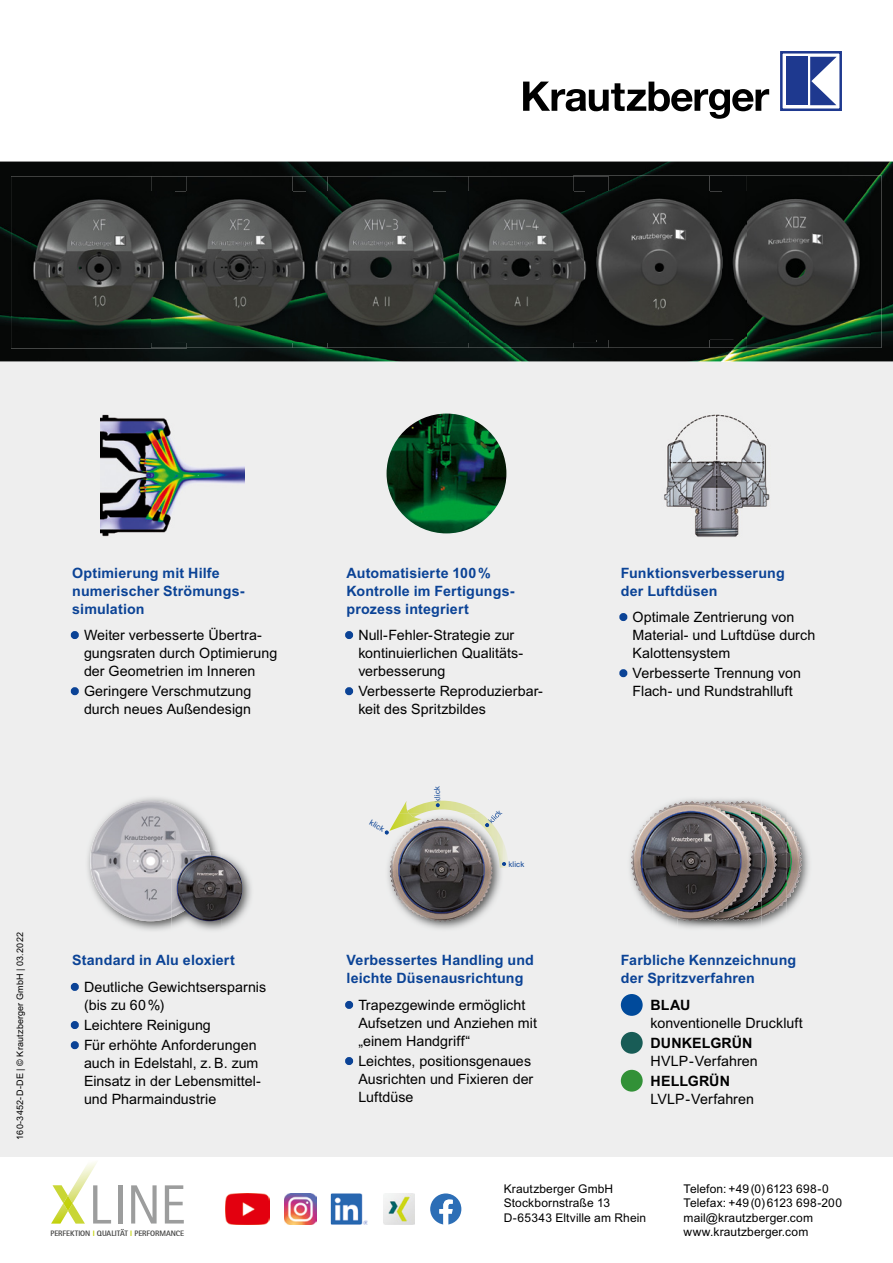
<style>
.page{position:relative;width:893px;height:1263px;background:#fff}
.page>*{position:absolute;margin:0;border:0;box-sizing:border-box;transform-origin:0 0}
.t1{font:14.25px/18px "Arial";letter-spacing:.005em;color:#000}
.t2{font:700 14.25px/18px "Arial";letter-spacing:.01em;color:#0b4396}
.t3{font:700 14.25px "Arial";letter-spacing:.005em;color:#000}
.t4{font:12px/14.4px "Arial";letter-spacing:.01em;color:#000}
.t5{font:9px "Arial";letter-spacing:.02em;color:#000}
.t6{font:800 7.8px "Agfa Rotis Sans Serif";letter-spacing:-.01em;color:#494948}
.t7{font:7.8px "Arial";color:#0b4396}
.s1{color:#0b4396}
.s2{color:#c1d100}
</style>
<div class="page">
<div style="left:0;top:162px;width:893px;height:995px;background:#eee"></div>
<svg style="left:523px;top:82px;width:246px;height:37px"></svg>
<svg style="left:780px;top:51px;width:62px;height:60px"></svg>
<div style="left:786px;top:57px;width:22px;height:48px;background:#1e398f"></div>
<svg style="left:810px;top:57px;width:27px;height:48px"></svg>
<svg style="left:430px;top:1193px;width:31px;height:32px"></svg>
<img style="left:285px;top:1193px;width:31px;height:32px">
<img style="left:383px;top:1193px;width:31px;height:32px">
<img style="left:225px;top:1193px;width:44px;height:32px">
<img style="left:331px;top:1193px;width:36px;height:32px">
<img style="left:333px;top:1196px;width:27px;height:26px">
<div style="left:118px;top:1185px;width:5px;height:38px;background:#9c9d9d"></div>
<svg style="left:131px;top:1185px;width:26px;height:38px"></svg>
<svg style="left:165px;top:1185px;width:19px;height:38px"></svg>
<svg style="left:51px;top:1162px;width:60px;height:61px"></svg>
<img style="left:0;top:162px;width:893px;height:199px">
<img style="left:469px;top:176px;width:240px;height:172px">
<img style="left:609px;top:192px;width:100px;height:147px">
<img style="left:11px;top:176px;width:281px;height:172px">
<img style="left:187px;top:192px;width:105px;height:150px">
<img style="left:746px;top:176px;width:136px;height:172px">
<img style="left:709px;top:176px;width:37px;height:172px">
<img style="left:722px;top:192px;width:148px;height:147px">
<img style="left:328px;top:176px;width:105px;height:172px">
<img style="left:292px;top:176px;width:36px;height:172px">
<img style="left:307px;top:192px;width:126px;height:150px">
<img style="left:151px;top:176px;width:36px;height:172px">
<img style="left:24px;top:192px;width:151px;height:150px">
<img style="left:573px;top:176px;width:36px;height:172px">
<img style="left:433px;top:176px;width:36px;height:172px">
<img style="left:446px;top:192px;width:150px;height:150px">
<svg style="left:619px;top:613px;width:9px;height:9px"></svg>
<svg style="left:619px;top:669px;width:9px;height:9px"></svg>
<svg style="left:345px;top:631px;width:9px;height:8px"></svg>
<svg style="left:345px;top:687px;width:9px;height:9px"></svg>
<img style="left:387px;top:414px;width:119px;height:119px;border-radius:60px">
<svg style="left:70px;top:631px;width:9px;height:8px"></svg>
<svg style="left:70px;top:687px;width:9px;height:9px"></svg>
<img style="left:100px;top:414px;width:144px;height:123px">
<svg style="left:70px;top:982px;width:9px;height:9px"></svg>
<svg style="left:70px;top:1021px;width:9px;height:29px"></svg>
<svg style="left:345px;top:1000px;width:9px;height:9px"></svg>
<svg style="left:345px;top:1057px;width:9px;height:8px"></svg>
<img style="left:664px;top:414px;width:106px;height:123px">
<img style="left:88px;top:798px;width:130px;height:133px">
<img style="left:90px;top:801px;width:120px;height:120px">
<img style="left:222px;top:854px;width:29px;height:75px">
<img style="left:171px;top:850px;width:51px;height:81px">
<img style="left:171px;top:850px;width:40px;height:67px">
<img style="left:177px;top:855px;width:65px;height:66px;border-radius:33px">
<img style="left:787px;top:816px;width:23px;height:97px">
<img style="left:787px;top:886px;width:9px;height:15px">
<img style="left:761px;top:801px;width:26px;height:125px">
<img style="left:761px;top:805px;width:20px;height:112px">
<img style="left:761px;top:878px;width:12px;height:23px">
<img style="left:630px;top:816px;width:22px;height:97px">
<img style="left:652px;top:816px;width:25px;height:110px">
<img style="left:677px;top:799px;width:84px;height:129px">
<img style="left:725px;top:801px;width:36px;height:120px">
<img style="left:656px;top:801px;width:61px;height:75px">
<img style="left:652px;top:801px;width:40px;height:15px">
<img style="left:385px;top:834px;width:116px;height:95px">
<svg style="left:385px;top:830px;width:4px;height:4px"></svg>
<img style="left:389px;top:814px;width:10px;height:17px">
<img style="left:399px;top:801px;width:109px;height:67px">
<img style="left:409px;top:818px;width:33px;height:13px">
<div style="left:621px;top:994px;width:22px;height:22px;background:#004a9b;border-radius:50%"></div>
<div style="left:621px;top:1032px;width:22px;height:22px;background:#185c56;border-radius:50%"></div>
<div style="left:621px;top:1070px;width:22px;height:21px;background:#329137;border-radius:50%"></div>
<p class="t2" style="left:72px;top:563px;width:174px">Optimierung mit Hilfe numerischer Strömungs&shy;simulation</p>
<p class="t1" style="left:84px;top:626px;width:195px;text-indent:-12px"><span class="s1">•</span> Weiter verbesserte Übertra&shy;gungsraten durch Optimierung der Geometrien im Inneren</p>
<p class="t1" style="left:72px;top:682px;width:180px;text-align:right"><span class="s1">•</span> Geringere Verschmutzung durch neues Außendesign</p>
<p class="t2" style="left:347px;top:563px;width:169px">Automatisierte 100 %<br>Kontrolle im Fertigungs&shy;prozess integriert</p>
<p class="t1" style="left:358px;top:626px;width:167px;text-indent:-12px"><span class="s1">•</span> Null-Fehler-Strategie zur kontinuierlichen Qualitäts&shy;verbesserung</p>
<p class="t1" style="left:358px;top:682px;width:186px;text-indent:-12px"><span class="s1">•</span> Verbesserte Reproduzierbar&shy;keit des Spritzbildes</p>
<p class="t2" style="left:621px;top:563px;width:165px">Funktionsverbesserung der Luftdüsen</p>
<p class="t1" style="left:633px;top:608px;width:184px;text-indent:-12px"><span class="s1">•</span> Optimale Zentrierung von<br>Material- und Luftdüse durch<br>Kalottensystem</p>
<p class="t1" style="left:621px;top:664px;width:182px;text-align:center"><span class="s1">•</span> Verbesserte Trennung von<br>Flach- und Rundstrahlluft</p>
<p class="t7" style="left:372px;top:817px;width:17px;rotate:31deg">klick</p>
<p class="t7" style="left:433px;top:802px;width:17px;rotate:-93deg">klick</p>
<p class="t7" style="left:486px;top:819px;width:17px;rotate:-45deg">klick</p>
<p class="t7" style="left:508px;top:859px;width:17px">klick</p>
<p class="t5" style="left:15px;top:1140px;width:209px;rotate:-90deg">160-3452-D-DE | © Krautzberger GmbH | 03.2022</p>
<p class="t2" style="left:72px;top:951px;width:164px">Standard in Alu eloxiert</p>
<p class="t1" style="left:84px;top:978px;width:184px;text-indent:-12px"><span class="s1">•</span> Deutliche Gewichtsersparnis (bis zu 60 %)</p>
<p class="t1" style="left:72px;top:1016px;width:140px"><span class="s1">•</span> Leichtere Reinigung</p>
<p class="t1" style="left:84px;top:1036px;width:178px;text-indent:-12px"><span class="s1">•</span> Für erhöhte Anforderungen auch in Edelstahl, z. B. zum<br>Einsatz in der Lebensmittel&shy;und Pharmaindustrie</p>
<p class="t2" style="left:347px;top:951px;width:189px">Verbessertes Handling und leichte Düsenausrichtung</p>
<p class="t1" style="left:358px;top:996px;width:180px;text-indent:-12px"><span class="s1">•</span> Trapezgewinde ermöglicht<br>Aufsetzen und Anziehen mit „einem Handgriff“</p>
<p class="t1" style="left:358px;top:1052px;width:177px;text-indent:-12px"><span class="s1">•</span> Leichtes, positionsgenaues<br>Ausrichten und Fixieren der<br>Luftdüse</p>
<p class="t2" style="left:621px;top:951px;width:177px">Farbliche Kennzeichnung der Spritzverfahren</p>
<p class="t3" style="left:651px;top:997px;width:41px">BLAU</p>
<p class="t1" style="left:651px;top:1014px;width:154px">konventionelle Druckluft</p>
<p class="t3" style="left:651px;top:1035px;width:103px">DUNKELGRÜN</p>
<p class="t1" style="left:651px;top:1052px;width:109px">HVLP-Verfahren</p>
<p class="t3" style="left:651px;top:1073px;width:81px">HELLGRÜN</p>
<p class="t1" style="left:651px;top:1090px;width:105px">LVLP-Verfahren</p>
<p class="t4" style="left:504px;top:1181px;width:144px">Krautzberger GmbH<br>Stockbornstraße 13<br>D-65343 Eltville am Rhein</p>
<p class="t4" style="left:684px;top:1181px;width:160px">Telefon: +49(0)6123 698-0<br>Telefax: +49(0)6123 698-200 mail@krautzberger.com</p>
<p class="t6" style="left:51px;top:1228px;width:135px">PERFEKTION <span class="s2">I</span> QUALITÄT <span class="s2">I</span> PERFORMANCE</p>
<p class="t4" style="left:684px;top:1225px;width:126px">www.krautzberger.com</p>
</div>
